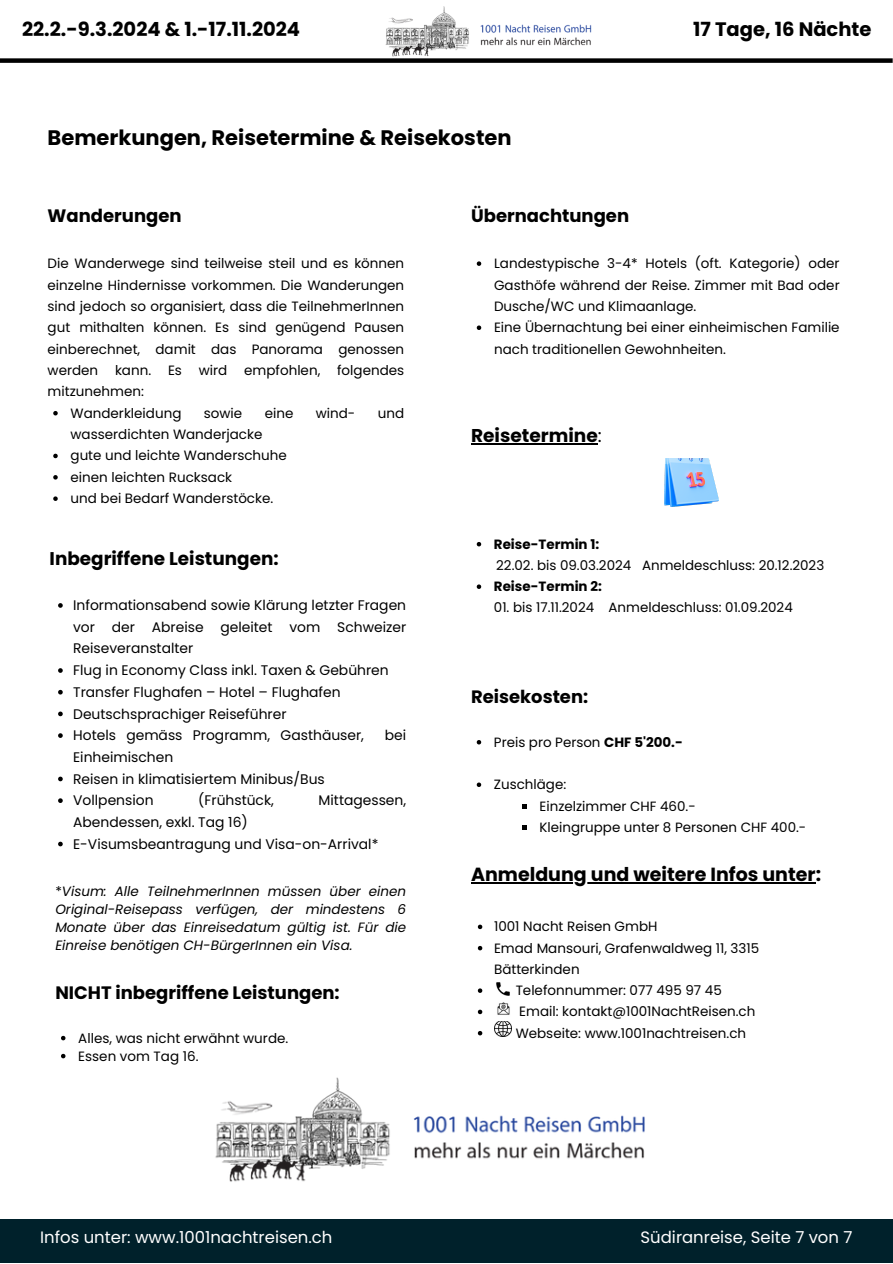
<style>
.page{position:relative;width:893px;height:1264px;background:#fff}
.page>*{position:absolute;margin:0;border:0;box-sizing:border-box;transform-origin:0 0}
.t1{font:700 21px "Poppins";color:#000}
.t2{font:700 19.5px "Poppins";color:#000}
.t3{font:700 19.05px "Poppins";color:#000}
.t4{font:700 18.6px "Poppins";color:#000}
.t5{font:700 18.45px "Poppins";color:#000}
.t6{font:700 18px "Poppins";color:#000}
.t7{font:700 17.85px "Poppins";color:#000}
.t8{font:16.5px "Poppins";color:#fff}
.t9{font:13.95px/21.8px "Poppins";color:#000;text-align:justify}
.t10{font:13.5px/21.3px "Poppins";color:#000}
.t11{font:italic 13.5px/18px "Poppins";color:#000;text-align:justify}
.t12{font:13.35px "Poppins";color:#000}
.t13{font:700 13.35px "Poppins";color:#000}
.s1{font-style:normal}
.s2{font-weight:400}
.s3{font-weight:700}
</style>
<div class="page">
<div style="left:0;top:1218px;width:892px;height:44px;background:#00212b"></div>
<img style="left:385px;top:6px;width:207px;height:51px">
<div style="left:0;top:58px;width:892px;height:5px;background:#000"></div>
<img style="left:215px;top:1077px;width:430px;height:105px">
<svg style="left:476px;top:542px;width:5px;height:4px"></svg>
<svg style="left:476px;top:584px;width:5px;height:5px"></svg>
<svg style="left:476px;top:740px;width:5px;height:4px"></svg>
<svg style="left:476px;top:782px;width:5px;height:5px"></svg>
<svg style="left:522px;top:804px;width:5px;height:4px"></svg>
<svg style="left:522px;top:825px;width:5px;height:4px"></svg>
<svg style="left:478px;top:924px;width:4px;height:5px"></svg>
<svg style="left:478px;top:945px;width:4px;height:5px"></svg>
<svg style="left:478px;top:988px;width:4px;height:4px"></svg>
<svg style="left:478px;top:1009px;width:4px;height:5px"></svg>
<svg style="left:478px;top:1031px;width:4px;height:4px"></svg>
<hr style="left:471px;top:443px;width:126px;height:1px;background:#000">
<hr style="left:471px;top:882px;width:344px;height:1px;background:#000">
<img style="left:664px;top:458px;width:54px;height:48px">
<img style="left:494px;top:1021px;width:17px;height:15px">
<img style="left:496px;top:982px;width:14px;height:14px">
<img style="left:497px;top:1002px;width:13px;height:13px">
<svg style="left:53px;top:411px;width:5px;height:4px"></svg>
<svg style="left:53px;top:453px;width:5px;height:5px"></svg>
<svg style="left:53px;top:475px;width:5px;height:4px"></svg>
<svg style="left:53px;top:496px;width:5px;height:5px"></svg>
<svg style="left:476px;top:261px;width:5px;height:5px"></svg>
<svg style="left:476px;top:325px;width:5px;height:5px"></svg>
<svg style="left:58px;top:603px;width:5px;height:4px"></svg>
<svg style="left:58px;top:668px;width:5px;height:5px"></svg>
<svg style="left:58px;top:690px;width:5px;height:4px"></svg>
<svg style="left:58px;top:711px;width:5px;height:5px"></svg>
<svg style="left:58px;top:733px;width:5px;height:5px"></svg>
<svg style="left:58px;top:776px;width:5px;height:5px"></svg>
<svg style="left:58px;top:798px;width:5px;height:5px"></svg>
<svg style="left:58px;top:841px;width:5px;height:5px"></svg>
<svg style="left:61px;top:1035px;width:4px;height:5px"></svg>
<svg style="left:61px;top:1053px;width:4px;height:5px"></svg>
<p class="t2" style="left:22px;top:16px;width:279px">22.2.-9.3.2024 &amp; 1.-17.11.2024</p>
<p class="t2" style="left:693px;top:16px;width:180px">17 Tage, 16 Nächte</p>
<p class="t1" style="left:48px;top:123px;width:465px">Bemerkungen, Reisetermine &amp; Reisekosten</p>
<p class="t6" style="left:471px;top:203px;width:159px">Übernachtungen</p>
<p class="t6" style="left:48px;top:203px;width:135px">Wanderungen</p>
<p class="t10" style="left:48px;top:253px;width:358px;text-align:justify">Die Wanderwege sind teilweise steil und es können einzelne Hindernisse vorkommen. Die Wanderungen sind jedoch so organisiert, dass die TeilnehmerInnen gut mithalten können. Es sind genügend Pausen einberechnet, damit das Panorama genossen werden kann. Es wird empfohlen, folgendes mitzunehmen:</p>
<p class="t10" style="left:494px;top:253px;width:347px;text-align:justify">Landestypische 3-4* Hotels (oft. Kategorie) oder Gasthöfe während der Reise. Zimmer mit Bad oder Dusche/WC und Klimaanlage.</p>
<p class="t10" style="left:494px;top:317px;width:347px">Eine Übernachtung bei einer einheimischen Familie nach traditionellen Gewohnheiten.</p>
<p class="t10" style="left:71px;top:402px;width:112px">Wanderkleidung</p>
<p class="t10" style="left:204px;top:402px;width:40px">sowie</p>
<p class="t10" style="left:265px;top:402px;width:30px">eine</p>
<p class="t10" style="left:316px;top:402px;width:41px">wind-</p>
<p class="t10" style="left:378px;top:402px;width:28px">und</p>
<p class="t10" style="left:71px;top:423px;width:193px">wasserdichten Wanderjacke</p>
<p class="t10" style="left:71px;top:445px;width:218px">gute und leichte Wanderschuhe</p>
<p class="t10" style="left:71px;top:466px;width:163px">einen leichten Rucksack</p>
<p class="t10" style="left:71px;top:488px;width:204px">und bei Bedarf Wanderstöcke.</p>
<p class="t5" style="left:50px;top:546px;width:230px">Inbegriffene Leistungen:</p>
<p class="t9" style="left:73px;top:594px;width:334px">Informationsabend sowie Klärung letzter Fragen vor der Abreise geleitet vom Schweizer Reiseveranstalter</p>
<p class="t9" style="left:73px;top:659px;width:317px">Flug in Economy Class inkl. Taxen &amp; Gebühren</p>
<p class="t9" style="left:73px;top:681px;width:269px">Transfer Flughafen – Hotel – Flughafen</p>
<p class="t9" style="left:73px;top:702px;width:215px">Deutschsprachiger Reiseführer</p>
<p class="t9" style="left:73px;top:724px;width:292px">Hotels gemäss Programm, Gasthäuser,</p>
<p class="t9" style="left:385px;top:724px;width:23px">bei</p>
<p class="t9" style="left:73px;top:746px;width:102px">Einheimischen</p>
<p class="t9" style="left:73px;top:767px;width:253px">Reisen in klimatisiertem Minibus/Bus</p>
<p class="t9" style="left:73px;top:789px;width:82px">Vollpension</p>
<p class="t9" style="left:198px;top:789px;width:77px">(Frühstück,</p>
<p class="t9" style="left:318px;top:789px;width:89px">Mittagessen,</p>
<p class="t9" style="left:73px;top:811px;width:176px">Abendessen, exkl. Tag 16)</p>
<p class="t9" style="left:73px;top:833px;width:307px">E-Visumsbeantragung und Visa-on-Arrival*</p>
<p class="t11" style="left:55px;top:882px;width:352px"><span class="s1">*</span>Visum: Alle TeilnehmerInnen müssen über einen Original-Reisepass verfügen, der mindestens 6<br>Monate über das Einreisedatum gültig ist. Für die Einreise benötigen CH-BürgerInnen ein Visa.</p>
<p class="t6" style="left:55px;top:979px;width:286px">NICHT inbegriffene Leistungen:</p>
<p class="t10" style="left:78px;top:1027px;width:211px">Alles, was nicht erwähnt wurde.</p>
<p class="t10" style="left:78px;top:1045px;width:122px">Essen vom Tag 16.</p>
<p class="t4" style="left:471px;top:423px;width:132px">Reisetermine<span class="s2">:</span></p>
<p class="t13" style="left:494px;top:534px;width:107px">Reise-Termin 1:</p>
<p class="t13" style="left:494px;top:577px;width:110px">Reise-Termin 2:</p>
<p class="t12" style="left:496px;top:556px;width:329px">22.02. bis 09.03.2024 Anmeldeschluss: 20.12.2023</p>
<p class="t12" style="left:494px;top:598px;width:300px">01. bis 17.11.2024 Anmeldeschluss: 01.09.2024</p>
<p class="t7" style="left:471px;top:684px;width:118px">Reisekosten:</p>
<p class="t12" style="left:494px;top:732px;width:190px">Preis pro Person <span class="s3">CHF 5'200.-</span></p>
<p class="t12" style="left:494px;top:775px;width:74px">Zuschläge:</p>
<p class="t12" style="left:539px;top:796px;width:158px">Einzelzimmer CHF 460.-</p>
<p class="t12" style="left:539px;top:817px;width:268px">Kleingruppe unter 8 Personen CHF 400.-</p>
<p class="t3" style="left:471px;top:861px;width:351px">Anmeldung und weitere Infos unter:</p>
<p class="t10" style="left:494px;top:916px;width:165px">1001 Nacht Reisen GmbH</p>
<p class="t10" style="left:494px;top:937px;width:267px">Emad Mansouri, Grafenwaldweg 11, 3315<br>Bätterkinden</p>
<p class="t10" style="left:515px;top:979px;width:208px">Telefonnummer: 077 495 97 45</p>
<p class="t10" style="left:519px;top:1001px;width:238px">Email: kontakt@1001NachtReisen.ch</p>
<p class="t10" style="left:515px;top:1022px;width:232px">Webseite: www.1001nachtreisen.ch</p>
<p class="t8" style="left:40px;top:1225px;width:294px">Infos unter: www.1001nachtreisen.ch</p>
<p class="t8" style="left:640px;top:1225px;width:213px">Südiranreise, Seite 7 von 7</p>
</div>
